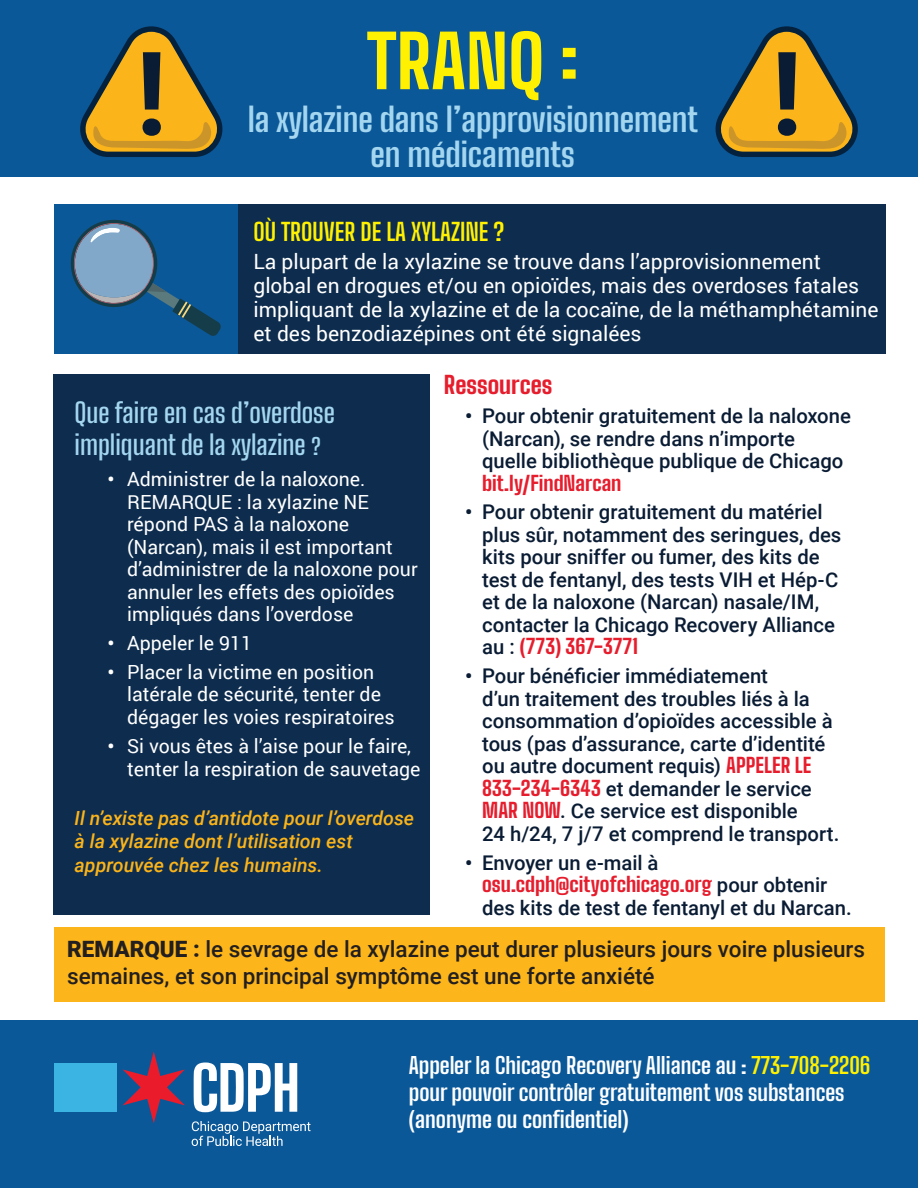
<style>
.page{position:relative;width:918px;height:1188px;background:#fff}
.page>*{position:absolute;margin:0;border:0;box-sizing:border-box;transform-origin:0 0}
.t1{font:800 72px "Big Shoulders Text";color:#fff101}
.t2{font:700 33px/34.5px "Big Shoulders Text";color:#a4d6ef;text-align:center}
.t3{font:600 27px/32.4px "Big Shoulders Text";color:#a4d6ef}
.t4{font:700 24px "Big Shoulders Text";color:#fff101}
.t5{font:800 24px "Big Shoulders Text";color:#e61d2d}
.t6{font:500 22.5px/27px "Roboto";color:#231f20}
.t7{font:700 22.5px/27px "Big Shoulders Text";color:#fff}
.t8{font:21px/24px "Roboto";color:#fff}
.t9{font:500 20.25px/22.5px "Roboto";color:#0a1c34}
.t10{font:19.5px/22.5px "Roboto";color:#fff}
.t11{font:italic 500 19.5px/23.4px "Roboto";color:#fbb419}
.s1{font-size:22.5px}
.s2{font-weight:700}
.s3{font-family:"Big Shoulders Text";font-weight:800;color:#e61d2d}
.s4{font-weight:900}
.s5{color:#fff101}
</style>
<div class="page">
<div style="left:0;top:0;width:918px;height:176px;background:#0b5899"></div>
<div style="left:0;top:1020px;width:918px;height:168px;background:#0b5899"></div>
<svg style="left:80px;top:26px;width:143px;height:131px"></svg>
<svg style="left:715px;top:26px;width:143px;height:131px"></svg>
<svg style="left:123px;top:1052px;width:62px;height:71px"></svg>
<div style="left:54px;top:1063px;width:62px;height:49px;background:#3bb4e4"></div>
<svg style="left:194px;top:1063px;width:103px;height:49px"></svg>
<svg style="left:192px;top:1121px;width:119px;height:25px"></svg>
<div style="left:54px;top:375px;width:376px;height:540px;background:#0d2c4e"></div>
<div style="left:54px;top:205px;width:184px;height:149px;background:#0b5899"></div>
<div style="left:238px;top:205px;width:648px;height:149px;background:#0d2c4e"></div>
<svg style="left:70px;top:219px;width:151px;height:117px"></svg>
<div style="left:54px;top:928px;width:831px;height:74px;background:#fcb61c"></div>
<h1 class="t1" style="left:367px;top:2px;width:213px">TRANQ :</h1>
<h2 class="t2" style="left:248px;top:99px;width:452px">la xylazine dans l’approvisionnement en médicaments</h2>
<p class="t4" style="left:253px;top:212px;width:252px">OÙ TROUVER DE LA XYLAZINE ?</p>
<p class="t8" style="left:253px;top:249px;width:627px">La plupart de la xylazine se trouve dans l’approvisionnement global en drogues et/ou en opioïdes, mais des overdoses fatales impliquant de la xylazine et de la cocaïne, de la méthamphétamine et des benzodiazépines ont été signalées</p>
<p class="t3" style="left:75px;top:393px;width:262px">Que faire en cas d’overdose impliquant de la xylazine <span class="s1">?</span></p>
<p class="t10" style="left:127px;top:467px;width:292px;text-indent:-20px"><span class="s2">•</span> Administrer de la naloxone.<br>REMARQUE : la xylazine NE répond PAS à la naloxone (Narcan), mais il est important d’administrer de la naloxone pour annuler les effets des opioïdes impliqués dans l’overdose</p>
<p class="t10" style="left:108px;top:631px;width:146px"><span class="s2">•</span> Appeler le 911</p>
<p class="t10" style="left:127px;top:660px;width:269px;text-indent:-20px"><span class="s2">•</span> Placer la victime en position latérale de sécurité, tenter de dégager les voies respiratoires</p>
<p class="t10" style="left:127px;top:733px;width:295px;line-height:23.4px;text-indent:-20px"><span class="s2">•</span> Si vous êtes à l’aise pour le faire, tenter la respiration de sauvetage</p>
<p class="t11" style="left:75px;top:806px;width:341px">Il n’existe pas d’antidote pour l’overdose à la xylazine dont l’utilisation est approuvée chez les humains.</p>
<p class="t5" style="left:444px;top:365px;width:110px">Ressources</p>
<p class="t9" style="left:482px;top:404px;width:370px;text-indent:-17px"><span class="s2">•</span> Pour obtenir gratuitement de la naloxone (Narcan), se rendre dans n’importe quelle bibliothèque publique de Chicago <span class="s3">bit.ly/FindNarcan</span></p>
<p class="t9" style="left:482px;top:500px;width:361px;text-indent:-17px"><span class="s2">•</span> Pour obtenir gratuitement du matériel plus sûr, notamment des seringues, des kits pour sniffer ou fumer, des kits de test de fentanyl, des tests VIH et Hép-C et de la naloxone (Narcan) nasale/IM, contacter la Chicago Recovery Alliance au : <span class="s3">(773) 367-3771</span></p>
<p class="t9" style="left:482px;top:664px;width:359px;text-indent:-17px"><span class="s2">•</span> Pour bénéficier immédiatement<br>d’un traitement des troubles liés à la consommation d’opioïdes accessible à tous (pas d’assurance, carte d’identité ou autre document requis) <span class="s3">APPELER LE 833-234-6343</span> et demander le service <span class="s3">MAR NOW</span>. Ce service est disponible<br>24 h/24, 7 j/7 et comprend le transport.</p>
<p class="t9" style="left:482px;top:850px;width:371px;text-indent:-17px"><span class="s2">•</span> Envoyer un e-mail à <span class="s3">osu.cdph@cityofchicago.org</span> pour obtenir des kits de test de fentanyl et du Narcan.</p>
<p class="t6" style="left:67px;top:935px;width:800px"><span class="s4">REMARQUE :</span> le sevrage de la xylazine peut durer plusieurs jours voire plusieurs semaines, et son principal symptôme est une forte anxiété</p>
<p class="t7" style="left:409px;top:1049px;width:463px">Appeler la Chicago Recovery Alliance au : <span class="s5">773-708-2206 </span>pour pouvoir contrôler gratuitement vos substances (anonyme ou confidentiel)</p>
</div>
